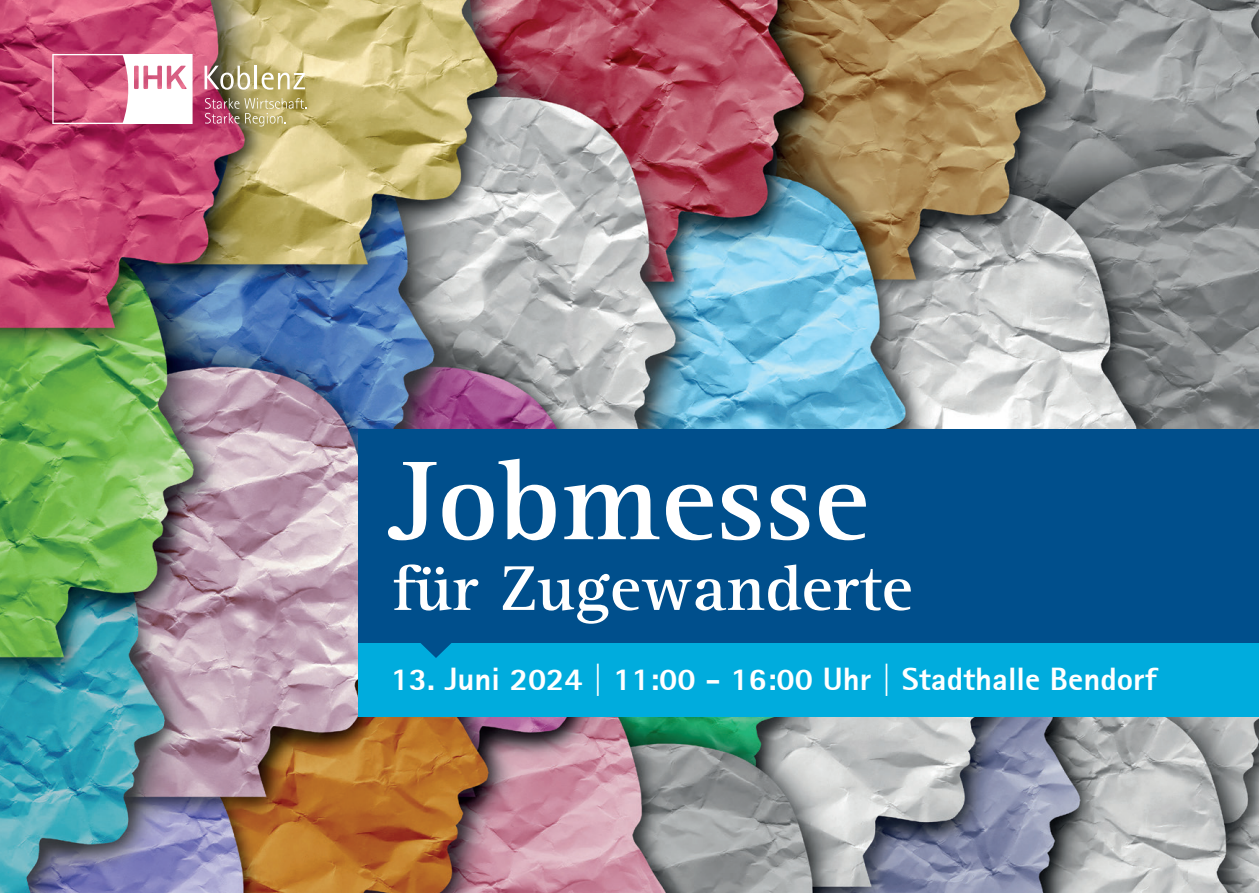
<style>
.page{position:relative;width:1259px;height:893px;background:#fff}
.page>*{position:absolute;margin:0;border:0;box-sizing:border-box;transform-origin:0 0}
.t1{font:700 115.8px "Agfa Rotis Serif";color:#fff}
.t2{font:700 65.4px "Agfa Rotis Serif";color:#fff}
.t3{font:800 31.8px "Agfa Rotis Sans Serif";color:#fff}
</style>
<div class="page">
<img style="left:0;top:0;width:1259px;height:893px">
<svg style="left:204px;top:66px;width:46px;height:24px"></svg>
<hr style="left:255px;top:66px;width:2px;height:23px;background:#fff">
<svg style="left:262px;top:73px;width:43px;height:17px"></svg>
<svg style="left:205px;top:98px;width:101px;height:28px;background:#b59173"></svg>
<svg style="left:52px;top:54px;width:140px;height:70px"></svg>
<div style="left:359px;top:642px;width:900px;height:75px;background:#00acdd"></div>
<div style="left:359px;top:429px;width:900px;height:213px;background:#004f8c"></div>
<svg style="left:415px;top:642px;width:42px;height:16px"></svg>
<p class="t1" style="left:388px;top:431px;width:483px">Jobmesse</p>
<p class="t2" style="left:391px;top:549px;width:523px">für Zugewanderte</p>
<p class="t3" style="left:391px;top:659px;width:767px">13. Juni 2024 | 11:00 - 16:00 Uhr | Stadthalle Bendorf</p>
</div>
